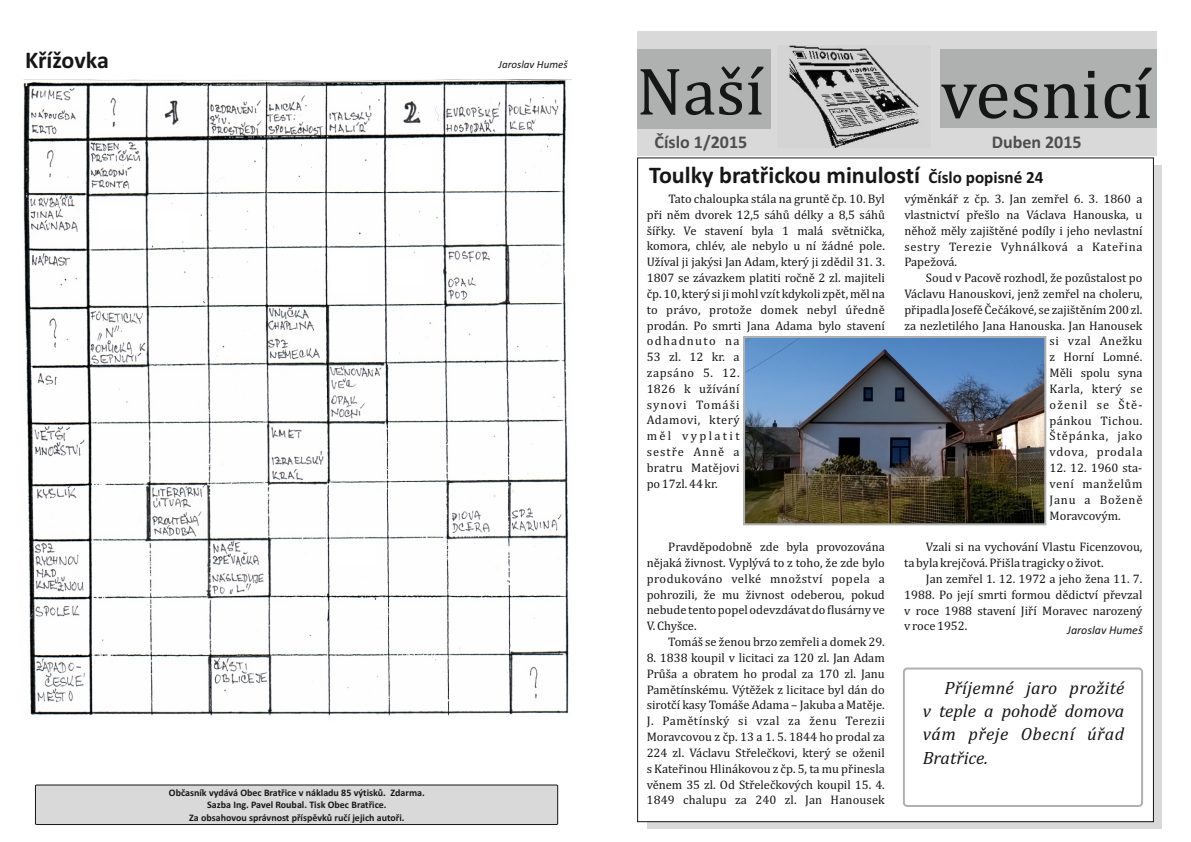
<style>
.page{position:relative;width:1191px;height:842px;background:#fff}
.page>*{position:absolute;margin:0;border:0;box-sizing:border-box;transform-origin:0 0}
.t1{font:700 24px "Calibri";color:#151616}
.t2{font:italic 18px/23.2px "Cambria";color:#151616;text-align:justify}
.t3{font:700 18px "Calibri";color:#4e4e4d}
.t4{font:12.5px/15.8px "Cambria";color:#151616;text-align:justify}
.t5{font:12.5px "Cambria";letter-spacing:.05em;color:#151616}
.t6{font:12.5px "Cambria";letter-spacing:.085em;color:#151616}
.t7{font:12.5px "Cambria";letter-spacing:.02em;color:#151616}
.t8{font:12.5px "Cambria";letter-spacing:.04em;color:#151616}
.t9{font:12.5px "Cambria";letter-spacing:.025em;color:#151616}
.t10{font:12.5px "Cambria";letter-spacing:.035em;color:#151616}
.t11{font:12.5px "Cambria";letter-spacing:.045em;color:#151616}
.t12{font:12.5px "Cambria";letter-spacing:.07em;color:#151616}
.t13{font:12.5px "Cambria";letter-spacing:.06em;color:#151616}
.t14{font:12.5px "Cambria";letter-spacing:.11em;color:#151616}
.t15{font:12.5px "Cambria";letter-spacing:.19em;color:#151616}
.t16{font:italic 12px "Calibri";color:#151616}
.t17{font:italic 11px "Calibri";color:#151616}
.t18{font:700 10px/12.2px "Calibri";color:#151616;text-align:center}
.s1{font-size:17.1px}
</style>
<div class="page">
<div style="left:647px;top:165px;width:515px;height:663px;background:#d9d9da"></div>
<div style="left:637px;top:157px;width:517px;height:665px;background:#fff"></div>
<div style="left:637px;top:31px;width:519px;height:125px;background:#d9d9da"></div>
<div style="left:637px;top:49px;width:133px;height:80px;background:#afb0b0"></div>
<div style="left:939px;top:49px;width:217px;height:79px;background:#afb0b0"></div>
<svg style="left:640px;top:66px;width:123px;height:49px"></svg>
<svg style="left:941px;top:68px;width:210px;height:51px"></svg>
<img style="left:787px;top:45px;width:132px;height:103px">
<svg style="left:35px;top:784px;width:523px;height:41px;background:#cfcfd0"></svg>
<img style="left:746px;top:339px;width:297px;height:183px">
<div style="left:743px;top:336px;width:303px;height:189px;border:2px solid #afb0b0"></div>
<img style="left:23px;top:79px;width:549px;height:637px">
<div style="left:903px;top:667px;width:240px;height:140px;border:2px solid #afb0b0;border-radius:3px"></div>
<h1 class="t1" style="left:25px;top:50px;width:85px">Křížovka</h1>
<p class="t17" style="left:498px;top:60px;width:71px">Jaroslav Humeš</p>
<p class="t18" style="left:169px;top:787px;width:257px">Občasník vydává Obec Bratřice v nákladu 85 výtisků. Zdarma.<br>Sazba Ing. Pavel Roubal. Tisk Obec Bratřice.<br>Za obsahovou správnost příspěvků ručí jejich autoři.</p>
<h2 class="t3" style="left:654px;top:134px;width:94px">Číslo 1/2015</h2>
<h2 class="t3" style="left:991px;top:134px;width:91px">Duben 2015</h2>
<h1 class="t1" style="left:649px;top:165px;width:396px">Toulky bratřickou minulostí <span class="s1">Číslo popisné 24</span></h1>
<p class="t4" style="left:668px;top:191px;width:218px">Tato chaloupka stála na gruntě čp. 10. Byl</p>
<p class="t4" style="left:904px;top:192px;width:240px">výměnkář z čp. 3. Jan zemřel 6. 3. 1860 a</p>
<p class="t4" style="left:647px;top:207px;width:240px">při něm dvorek 12,5 sáhů délky a 8,5 sáhů</p>
<p class="t4" style="left:904px;top:207px;width:240px">vlastnictví přešlo na Václava Hanouska, u</p>
<p class="t4" style="left:647px;top:223px;width:239px">šířky. Ve stavení byla 1 malá světnička,</p>
<p class="t4" style="left:904px;top:223px;width:240px">něhož měly zajištěné podíly i jeho nevlastní</p>
<p class="t4" style="left:647px;top:239px;width:240px">komora, chlév, ale nebylo u ní žádné pole.</p>
<p class="t5" style="left:904px;top:241px;width:240px">sestry Terezie Vyhnálková a Kateřina</p>
<p class="t4" style="left:647px;top:255px;width:240px">Užíval ji jakýsi Jan Adam, který ji zdědil 31. 3.</p>
<p class="t4" style="left:904px;top:255px;width:54px">Papežová.</p>
<p class="t4" style="left:647px;top:271px;width:240px">1807 se závazkem platiti ročně 2 zl. majiteli</p>
<p class="t4" style="left:926px;top:271px;width:218px">Soud v Pacově rozhodl, že pozůstalost po</p>
<p class="t4" style="left:647px;top:286px;width:240px">čp. 10, který si ji mohl vzít kdykoli zpět, měl na</p>
<p class="t4" style="left:904px;top:287px;width:240px">Václavu Hanouskovi, jenž zemřel na choleru,</p>
<p class="t7" style="left:647px;top:304px;width:240px">to právo, protože domek nebyl úředně</p>
<p class="t4" style="left:904px;top:302px;width:240px">připadla Josefě Čečákové, se zajištěním 200zl.</p>
<p class="t4" style="left:646px;top:318px;width:240px">prodán. Po smrti Jana Adama bylo stavení</p>
<p class="t4" style="left:904px;top:318px;width:240px">za nezletilého Jana Hanouska. Jan Hanousek</p>
<p class="t14" style="left:646px;top:336px;width:94px">odhadnuto na</p>
<p class="t11" style="left:1049px;top:336px;width:94px">si vzal Anežku</p>
<p class="t4" style="left:646px;top:350px;width:94px">53 zl. 12 kr. a</p>
<p class="t4" style="left:1049px;top:350px;width:94px">z Horní Lomné.</p>
<p class="t5" style="left:646px;top:367px;width:94px">zapsáno 5. 12.</p>
<p class="t4" style="left:1049px;top:366px;width:94px">Měli spolu syna</p>
<p class="t9" style="left:646px;top:383px;width:94px">1826 k užívání</p>
<p class="t10" style="left:1049px;top:383px;width:94px">Karla, který se</p>
<p class="t6" style="left:646px;top:399px;width:94px">synovi Tomáši</p>
<p class="t6" style="left:1049px;top:399px;width:94px">oženil se Ště-</p>
<p class="t11" style="left:646px;top:415px;width:94px">Adamovi, který</p>
<p class="t10" style="left:1049px;top:415px;width:94px">pánkou Tichou.</p>
<p class="t15" style="left:646px;top:431px;width:94px">měl vyplatit</p>
<p class="t12" style="left:1049px;top:431px;width:94px">Štěpánka, jako</p>
<p class="t6" style="left:646px;top:446px;width:94px">sestře Anně a</p>
<p class="t13" style="left:1049px;top:447px;width:94px">vdova, prodala</p>
<p class="t9" style="left:646px;top:462px;width:94px">bratru Matějovi</p>
<p class="t4" style="left:1049px;top:461px;width:94px">12. 12. 1960 sta-</p>
<p class="t4" style="left:646px;top:476px;width:72px">po 17zl. 44kr.</p>
<p class="t4" style="left:1049px;top:477px;width:94px">vení manželům Janu a Boženě Moravcovým.</p>
<p class="t4" style="left:668px;top:540px;width:218px">Pravděpodobně zde byla provozována</p>
<p class="t4" style="left:926px;top:540px;width:218px">Vzali si na vychování Vlastu Ficenzovou,</p>
<p class="t4" style="left:646px;top:555px;width:240px">nějaká živnost. Vyplývá to z toho, že zde bylo</p>
<p class="t4" style="left:904px;top:556px;width:201px">ta byla krejčová. Přišla tragicky o život.</p>
<p class="t8" style="left:646px;top:573px;width:240px">produkováno velké množství popela a</p>
<p class="t4" style="left:926px;top:571px;width:218px">Jan zemřel 1. 12. 1972 a jeho žena 11. 7.</p>
<p class="t4" style="left:646px;top:587px;width:240px">pohrozili, že mu živnost odeberou, pokud</p>
<p class="t4" style="left:904px;top:587px;width:240px">1988. Po její smrti formou dědictví převzal</p>
<p class="t4" style="left:646px;top:603px;width:240px">nebude tento popel odevzdávat do flusárny ve</p>
<p class="t4" style="left:904px;top:603px;width:240px">v roce 1988 stavení Jiří Moravec narozený</p>
<p class="t4" style="left:646px;top:619px;width:51px">V. Chyšce.</p>
<p class="t4" style="left:904px;top:619px;width:65px">v roce 1952.</p>
<p class="t4" style="left:668px;top:635px;width:218px">Tomáš se ženou brzo zemřeli a domek 29.</p>
<p class="t4" style="left:646px;top:650px;width:240px">8. 1838 koupil v licitaci za 120 zl. Jan Adam Průša a obratem ho prodal za 170 zl. Janu Pamětínskému. Výtěžek z licitace byl dán do sirotčí kasy Tomáše Adama – Jakuba a Matěje.<br>J. Pamětínský si vzal za ženu Terezii Moravcovou z čp. 13 a 1. 5. 1844 ho prodal za 224 zl. Václavu Střelečkovi, který se oženil s Kateřinou Hlinákovou z čp. 5, ta mu přinesla věnem 35 zl. Od Střelečkových koupil 15. 4.<br>1849 chalupu za 240 zl. Jan Hanousek</p>
<p class="t16" style="left:1067px;top:625px;width:77px">Jaroslav Humeš</p>
<h2 class="t2" style="left:922px;top:677px;width:203px;text-indent:22px">Příjemné jaro prožité v teple a pohodě domova vám přeje Obecní úřad Bratřice.</h2>
</div>
